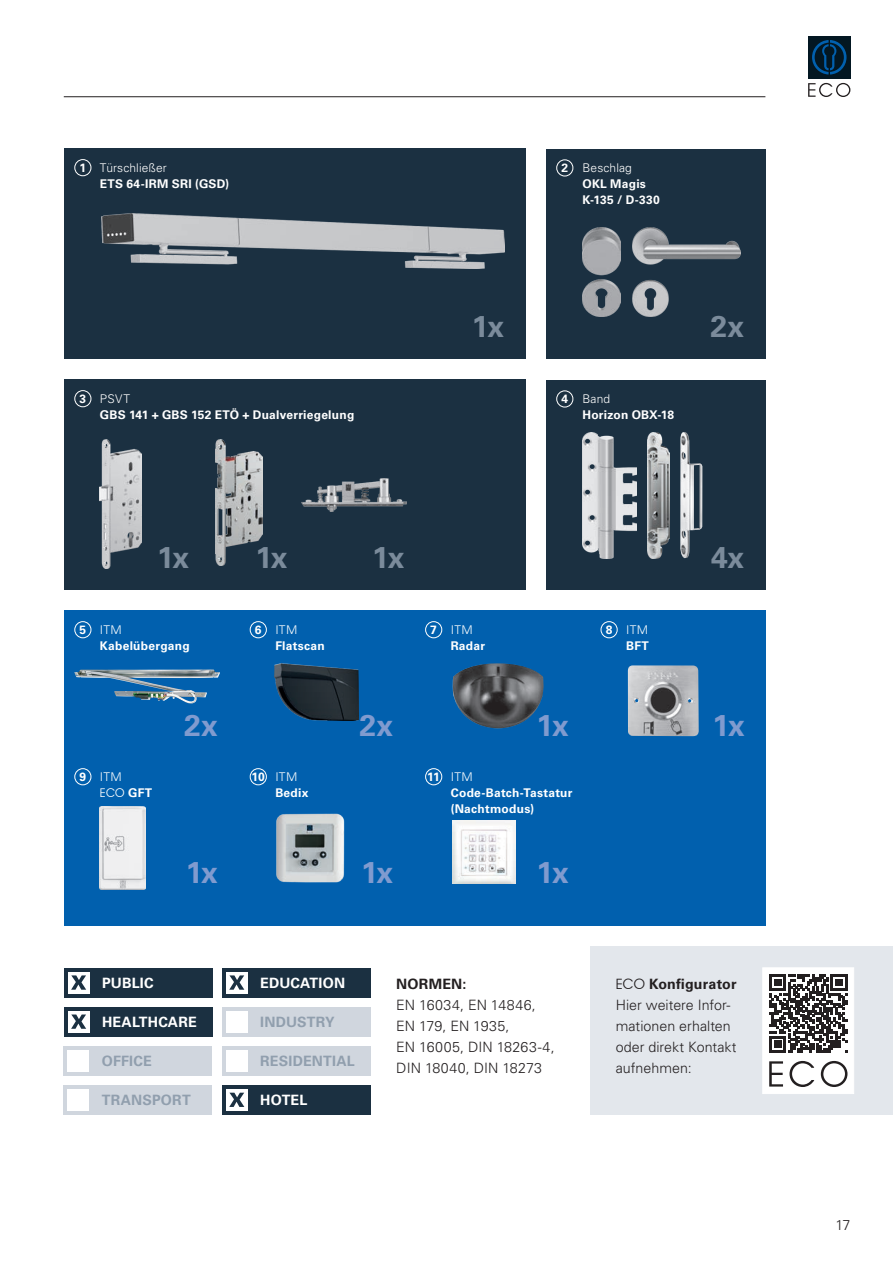
<style>
.page{position:relative;width:893px;height:1263px;background:#fff}
.page>*{position:absolute;margin:0;border:0;box-sizing:border-box;transform-origin:0 0}
.t1{font:700 30px "Univers LT Pro 65";letter-spacing:-.04em;color:#809bcf}
.t2{font:700 30px "Univers LT Pro 65";letter-spacing:-.04em;color:#7b8b9b}
.t3{font:300 14.25px/21px "Univers LT Pro 45";color:#231f20}
.t4{font:700 14.25px "Univers LT Pro 65";letter-spacing:.015em;color:#919fae}
.t5{font:700 14.25px "Univers LT Pro 65";letter-spacing:.01em;color:#fff}
.t6{font:700 14.25px "Univers LT Pro 65";letter-spacing:.015em;color:#231f20}
.t7{font:700 12px/15.8px "Univers LT Pro 65";letter-spacing:.02em;color:#fff}
.t8{font:300 12px "Univers LT Pro 45";letter-spacing:.015em;color:#fff}
.t9{font:12px "Avant Garde IT Cby BT";color:#fff}
.s1{font-family:"Univers LT Pro 65";font-weight:700}
.s2{font-family:"Avant Garde IT Cby BT";font-weight:400}
</style>
<div class="page">
<div style="left:64px;top:968px;width:149px;height:29px;background:#1b3041"></div>
<div style="left:68px;top:972px;width:21px;height:21px;background:#fff"></div>
<svg style="left:71px;top:975px;width:15px;height:15px"></svg>
<div style="left:222px;top:968px;width:149px;height:29px;background:#1b3041"></div>
<div style="left:226px;top:972px;width:21px;height:21px;background:#fff"></div>
<svg style="left:229px;top:975px;width:15px;height:15px"></svg>
<div style="left:64px;top:1007px;width:149px;height:29px;background:#1b3041"></div>
<div style="left:68px;top:1011px;width:21px;height:21px;background:#fff"></div>
<svg style="left:71px;top:1014px;width:15px;height:15px"></svg>
<div style="left:222px;top:1007px;width:149px;height:29px;background:#d0d6de"></div>
<div style="left:226px;top:1011px;width:21px;height:21px;background:#fff"></div>
<div style="left:63px;top:1046px;width:149px;height:29px;background:#d0d6de"></div>
<div style="left:68px;top:1050px;width:21px;height:21px;background:#fff"></div>
<div style="left:63px;top:1085px;width:149px;height:30px;background:#d0d6de"></div>
<div style="left:68px;top:1089px;width:21px;height:21px;background:#fff"></div>
<div style="left:222px;top:1085px;width:149px;height:30px;background:#1b3041"></div>
<div style="left:226px;top:1089px;width:21px;height:21px;background:#fff"></div>
<svg style="left:229px;top:1093px;width:15px;height:14px"></svg>
<div style="left:64px;top:149px;width:461px;height:210px;background:#1b3041"></div>
<div style="left:64px;top:380px;width:461px;height:210px;background:#1b3041"></div>
<div style="left:546px;top:149px;width:219px;height:210px;background:#1b3041"></div>
<div style="left:546px;top:380px;width:219px;height:210px;background:#1b3041"></div>
<div style="left:74px;top:159px;width:17px;height:17px;border:1px solid #fff;border-radius:50%"></div>
<div style="left:74px;top:390px;width:17px;height:17px;border:1px solid #fff;border-radius:50%"></div>
<div style="left:556px;top:159px;width:17px;height:17px;border:1px solid #fff;border-radius:50%"></div>
<div style="left:556px;top:390px;width:17px;height:17px;border:1px solid #fff;border-radius:50%"></div>
<div style="left:64px;top:611px;width:701px;height:315px;background:#0160ae"></div>
<div style="left:74px;top:621px;width:17px;height:17px;border:1px solid #fff;border-radius:50%"></div>
<div style="left:250px;top:621px;width:17px;height:17px;border:1px solid #fff;border-radius:50%"></div>
<div style="left:425px;top:621px;width:17px;height:17px;border:1px solid #fff;border-radius:50%"></div>
<div style="left:601px;top:621px;width:17px;height:17px;border:1px solid #fff;border-radius:50%"></div>
<div style="left:74px;top:768px;width:17px;height:17px;border:1px solid #fff;border-radius:50%"></div>
<div style="left:250px;top:768px;width:17px;height:17px;border:1px solid #fff;border-radius:50%"></div>
<div style="left:425px;top:768px;width:17px;height:17px;border:1px solid #fff;border-radius:50%"></div>
<img style="left:74px;top:669px;width:139px;height:35px">
<img style="left:453px;top:821px;width:62px;height:62px">
<img style="left:628px;top:665px;width:71px;height:71px">
<img style="left:453px;top:663px;width:91px;height:65px">
<img style="left:275px;top:663px;width:84px;height:58px">
<img style="left:100px;top:806px;width:45px;height:84px">
<img style="left:276px;top:813px;width:69px;height:70px">
<img style="left:582px;top:432px;width:55px;height:126px">
<img style="left:216px;top:440px;width:47px;height:126px">
<img style="left:100px;top:440px;width:42px;height:129px">
<img style="left:302px;top:478px;width:104px;height:34px">
<img style="left:102px;top:213px;width:402px;height:56px">
<img style="left:582px;top:227px;width:38px;height:89px">
<img style="left:632px;top:227px;width:108px;height:90px">
<div style="left:590px;top:947px;width:303px;height:168px;background:#dfe3e9"></div>
<div style="left:763px;top:968px;width:91px;height:126px;background:#fff"></div>
<svg style="left:769px;top:974px;width:78px;height:78px"></svg>
<svg style="left:769px;top:1061px;width:14px;height:25px"></svg>
<svg style="left:789px;top:1061px;width:25px;height:26px"></svg>
<svg style="left:821px;top:1061px;width:26px;height:26px"></svg>
<div style="left:222px;top:1046px;width:149px;height:29px;background:#d0d6de"></div>
<div style="left:226px;top:1050px;width:21px;height:21px;background:#fff"></div>
<img style="left:647px;top:432px;width:22px;height:126px">
<img style="left:680px;top:432px;width:23px;height:126px">
<hr style="left:64px;top:96px;width:701px;height:1px;background:#231f20">
<div style="left:808px;top:36px;width:42px;height:42px;background:#031722"></div>
<svg style="left:812px;top:40px;width:34px;height:35px"></svg>
<svg style="left:808px;top:83px;width:42px;height:14px"></svg>
<p class="t7" style="left:79px;top:160px;width:8px">1</p>
<p class="t8" style="left:100px;top:161px;width:68px">Türschließer</p>
<p class="t7" style="left:100px;top:176px;width:131px">ETS 64-IRM SRI (GSD)</p>
<p class="t7" style="left:79px;top:391px;width:8px">3</p>
<p class="t8" style="left:100px;top:392px;width:32px">PSVT</p>
<p class="t7" style="left:100px;top:407px;width:256px">GBS 141 + GBS 152 ETÖ + Dualverriegelung</p>
<h1 class="t2" style="left:472px;top:309px;width:34px">1x</h1>
<p class="t7" style="left:562px;top:160px;width:8px">2</p>
<p class="t8" style="left:582px;top:161px;width:51px">Beschlag</p>
<p class="t7" style="left:582px;top:176px;width:79px">OKL Magis<br>K-135 / D-330</p>
<p class="t7" style="left:562px;top:391px;width:8px">4</p>
<p class="t8" style="left:582px;top:392px;width:29px">Band</p>
<p class="t7" style="left:582px;top:407px;width:93px">Horizon OBX-18</p>
<h1 class="t2" style="left:710px;top:309px;width:35px">2x</h1>
<h1 class="t2" style="left:157px;top:540px;width:34px">1x</h1>
<h1 class="t2" style="left:255px;top:540px;width:34px">1x</h1>
<h1 class="t2" style="left:372px;top:540px;width:34px">1x</h1>
<p class="t7" style="left:606px;top:622px;width:8px">8</p>
<p class="t7" style="left:255px;top:622px;width:8px">6</p>
<p class="t8" style="left:451px;top:623px;width:23px">ITM</p>
<p class="t7" style="left:451px;top:638px;width:36px">Radar</p>
<p class="t7" style="left:79px;top:622px;width:8px">5</p>
<p class="t8" style="left:275px;top:623px;width:23px">ITM</p>
<p class="t7" style="left:275px;top:638px;width:51px">Flatscan</p>
<p class="t7" style="left:430px;top:622px;width:8px">7</p>
<p class="t8" style="left:626px;top:623px;width:23px">ITM</p>
<p class="t7" style="left:626px;top:638px;width:24px">BFT</p>
<p class="t8" style="left:100px;top:623px;width:23px">ITM</p>
<p class="t7" style="left:100px;top:638px;width:91px">Kabelübergang</p>
<h1 class="t2" style="left:711px;top:540px;width:35px">4x</h1>
<h1 class="t1" style="left:184px;top:708px;width:35px">2x</h1>
<h1 class="t1" style="left:359px;top:708px;width:35px">2x</h1>
<h1 class="t1" style="left:537px;top:708px;width:34px">1x</h1>
<h1 class="t1" style="left:712px;top:708px;width:34px">1x</h1>
<p class="t7" style="left:252px;top:769px;width:15px">10</p>
<p class="t8" style="left:451px;top:770px;width:23px">ITM</p>
<p class="t7" style="left:451px;top:785px;width:123px">Code-Batch-Tastatur (Nachtmodus)</p>
<p class="t7" style="left:79px;top:769px;width:8px">9</p>
<p class="t8" style="left:275px;top:770px;width:23px">ITM</p>
<p class="t7" style="left:275px;top:785px;width:35px">Bedix</p>
<p class="t7" style="left:427px;top:769px;width:14px">11</p>
<p class="t8" style="left:100px;top:770px;width:23px">ITM</p>
<p class="t9" style="left:100px;top:785px;width:54px">ECO <span class="s1">GFT</span></p>
<h1 class="t1" style="left:361px;top:854px;width:34px">1x</h1>
<h1 class="t1" style="left:186px;top:854px;width:34px">1x</h1>
<h1 class="t1" style="left:537px;top:855px;width:34px">1x</h1>
<p class="t5" style="left:102px;top:974px;width:53px">PUBLIC</p>
<p class="t5" style="left:260px;top:974px;width:86px">EDUCATION</p>
<p class="t5" style="left:102px;top:1013px;width:96px">HEALTHCARE</p>
<p class="t4" style="left:260px;top:1013px;width:76px">INDUSTRY</p>
<p class="t4" style="left:102px;top:1052px;width:52px">OFFICE</p>
<p class="t4" style="left:102px;top:1091px;width:91px">TRANSPORT</p>
<p class="t5" style="left:260px;top:1091px;width:49px">HOTEL</p>
<p class="t4" style="left:260px;top:1052px;width:96px">RESIDENTIAL</p>
<p class="t6" style="left:396px;top:975px;width:72px">NORMEN:</p>
<p class="t3" style="left:396px;top:994px;width:160px">EN 16034, EN 14846,<br>EN 179, EN 1935,<br>EN 16005, DIN 18263-4,<br>DIN 18040, DIN 18273</p>
<p class="t6" style="left:616px;top:975px;width:122px"><span class="s2">ECO</span> Konfigurator</p>
<p class="t3" style="left:616px;top:994px;width:122px">Hier weitere Infor&shy;mationen erhalten oder direkt Kontakt aufnehmen:</p>
<p class="t3" style="left:835px;top:1214px;width:17px">17</p>
</div>
